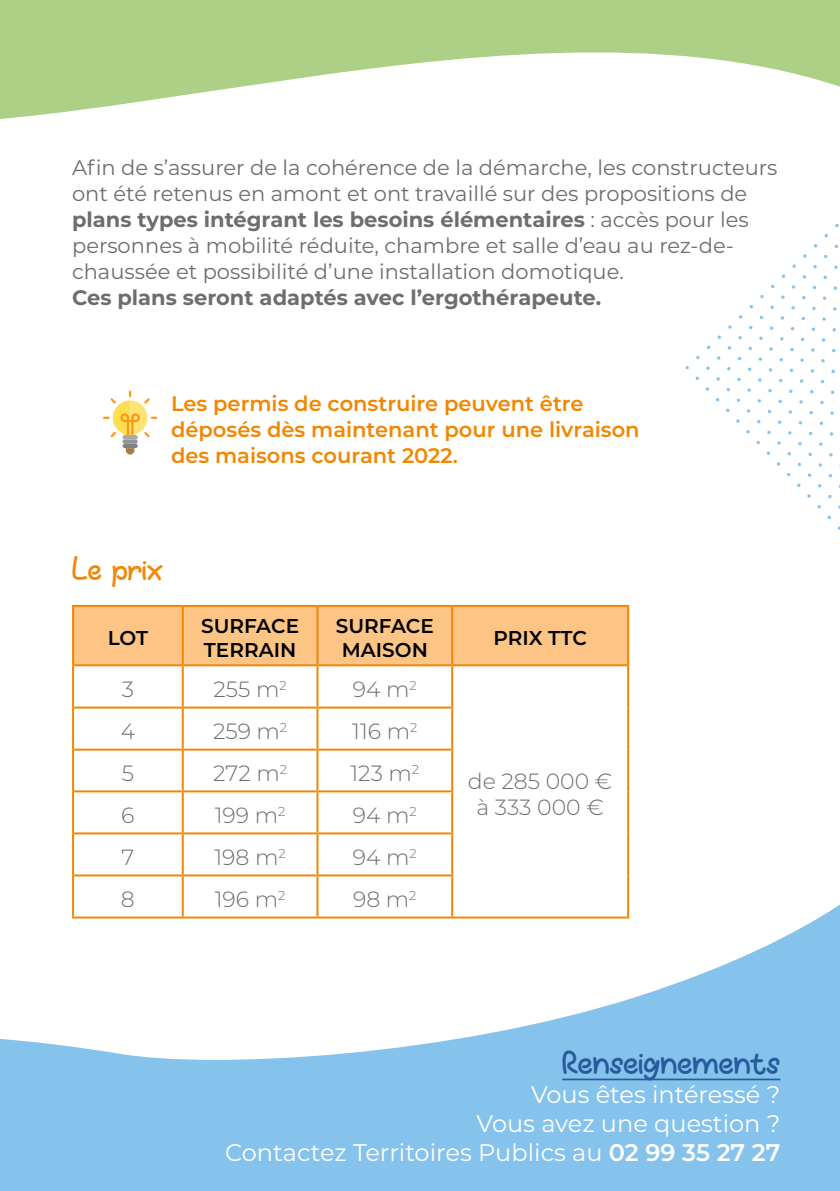
<style>
.page{position:relative;width:840px;height:1191px;background:#fff}
.page>*{position:absolute;margin:0;border:0;box-sizing:border-box;transform-origin:0 0}
.t1{font:34px "Funkids";color:#275b9b}
.t2{font:32px "Funkids";color:#f18703}
.t3{font:24px/28.8px "Montserrat";color:#fff;text-align:right}
.t4{font:300 22px/26.4px "Montserrat";color:#6e6d6d;text-align:center}
.t5{font:300 22px "Montserrat";color:#6f6e6d}
.t6{font:21px/26px "Montserrat";color:#6d6d6c}
.t7{font:600 21px/26px "Montserrat";color:#f18700}
.t8{font:700 21px "Montserrat";color:#6d6d6c}
.t9{font:600 20px/24px "Montserrat";color:#000}
.s1{font-weight:700}
.s2{color:#6e6d6d}
.s3{font-weight:600}
</style>
<div class="page">
<svg style="left:814px;top:244px;width:3px;height:4px"></svg>
<svg style="left:803px;top:254px;width:3px;height:4px"></svg>
<svg style="left:823px;top:296px;width:3px;height:4px"></svg>
<svg style="left:833px;top:307px;width:3px;height:4px"></svg>
<svg style="left:792px;top:285px;width:3px;height:4px"></svg>
<svg style="left:822px;top:338px;width:3px;height:4px"></svg>
<svg style="left:811px;top:348px;width:3px;height:4px"></svg>
<svg style="left:770px;top:326px;width:3px;height:4px"></svg>
<svg style="left:739px;top:315px;width:3px;height:4px"></svg>
<svg style="left:800px;top:379px;width:3px;height:4px"></svg>
<svg style="left:769px;top:368px;width:3px;height:4px"></svg>
<svg style="left:758px;top:378px;width:3px;height:4px"></svg>
<svg style="left:706px;top:345px;width:4px;height:4px"></svg>
<svg style="left:717px;top:356px;width:3px;height:4px"></svg>
<svg style="left:778px;top:420px;width:3px;height:4px"></svg>
<svg style="left:788px;top:431px;width:3px;height:4px"></svg>
<svg style="left:736px;top:398px;width:4px;height:4px"></svg>
<svg style="left:747px;top:409px;width:3px;height:4px"></svg>
<svg style="left:808px;top:473px;width:3px;height:4px"></svg>
<svg style="left:818px;top:484px;width:3px;height:4px"></svg>
<svg style="left:705px;top:387px;width:4px;height:4px"></svg>
<svg style="left:777px;top:462px;width:3px;height:4px"></svg>
<svg style="left:0;top:0;width:839px;height:119px;fill:#acd085"></svg>
<svg style="left:0;top:864px;width:839px;height:327px;fill:#86c3ec"></svg>
<hr style="left:562px;top:1078px;width:218px;height:2px;background:#275b9b">
<div style="left:74px;top:607px;width:552px;height:57px;background:#fcc586"></div>
<hr style="left:182px;top:607px;width:2px;height:57px;background:#f18606">
<hr style="left:316px;top:607px;width:2px;height:57px;background:#f18606">
<hr style="left:451px;top:607px;width:2px;height:57px;background:#f18606">
<hr style="left:74px;top:664px;width:109px;height:2px;background:#f18606">
<hr style="left:183px;top:664px;width:134px;height:2px;background:#f18606">
<hr style="left:182px;top:666px;width:2px;height:40px;background:#f18606">
<hr style="left:317px;top:664px;width:135px;height:2px;background:#f18606">
<hr style="left:316px;top:666px;width:2px;height:40px;background:#f18606">
<hr style="left:452px;top:664px;width:174px;height:2px;background:#f18606">
<hr style="left:451px;top:666px;width:2px;height:40px;background:#f18606">
<hr style="left:74px;top:706px;width:109px;height:2px;background:#f18606">
<hr style="left:183px;top:706px;width:134px;height:2px;background:#f18606">
<hr style="left:182px;top:708px;width:2px;height:40px;background:#f18606">
<hr style="left:317px;top:706px;width:136px;height:2px;background:#f18606">
<hr style="left:316px;top:708px;width:2px;height:40px;background:#f18606">
<hr style="left:451px;top:708px;width:2px;height:40px;background:#f18606">
<hr style="left:74px;top:748px;width:109px;height:2px;background:#f18606">
<hr style="left:183px;top:748px;width:134px;height:2px;background:#f18606">
<hr style="left:182px;top:750px;width:2px;height:40px;background:#f18606">
<hr style="left:317px;top:748px;width:136px;height:2px;background:#f18606">
<hr style="left:316px;top:750px;width:2px;height:40px;background:#f18606">
<hr style="left:451px;top:750px;width:2px;height:40px;background:#f18606">
<hr style="left:74px;top:790px;width:109px;height:2px;background:#f18606">
<hr style="left:183px;top:790px;width:134px;height:2px;background:#f18606">
<hr style="left:182px;top:792px;width:2px;height:40px;background:#f18606">
<hr style="left:317px;top:790px;width:136px;height:2px;background:#f18606">
<hr style="left:316px;top:792px;width:2px;height:40px;background:#f18606">
<hr style="left:451px;top:792px;width:2px;height:40px;background:#f18606">
<hr style="left:74px;top:832px;width:109px;height:2px;background:#f18606">
<hr style="left:183px;top:832px;width:134px;height:2px;background:#f18606">
<hr style="left:182px;top:834px;width:2px;height:40px;background:#f18606">
<hr style="left:317px;top:832px;width:136px;height:2px;background:#f18606">
<hr style="left:316px;top:834px;width:2px;height:40px;background:#f18606">
<hr style="left:451px;top:834px;width:2px;height:40px;background:#f18606">
<hr style="left:74px;top:874px;width:109px;height:2px;background:#f18606">
<hr style="left:183px;top:874px;width:134px;height:2px;background:#f18606">
<hr style="left:182px;top:876px;width:2px;height:40px;background:#f18606">
<hr style="left:317px;top:874px;width:136px;height:2px;background:#f18606">
<hr style="left:316px;top:876px;width:2px;height:40px;background:#f18606">
<hr style="left:451px;top:876px;width:2px;height:40px;background:#f18606">
<hr style="left:72px;top:605px;width:111px;height:2px;background:#f18700">
<hr style="left:72px;top:607px;width:2px;height:58px;background:#f18700">
<hr style="left:183px;top:605px;width:134px;height:2px;background:#f18700">
<hr style="left:317px;top:605px;width:135px;height:2px;background:#f18700">
<hr style="left:452px;top:605px;width:176px;height:2px;background:#f18700">
<hr style="left:626px;top:607px;width:2px;height:58px;background:#f18700">
<hr style="left:72px;top:665px;width:2px;height:42px;background:#f18700">
<hr style="left:626px;top:665px;width:2px;height:42px;background:#f18700">
<hr style="left:626px;top:707px;width:2px;height:42px;background:#f18700">
<hr style="left:626px;top:749px;width:2px;height:42px;background:#f18700">
<hr style="left:626px;top:791px;width:2px;height:42px;background:#f18700">
<hr style="left:626px;top:833px;width:2px;height:42px;background:#f18700">
<hr style="left:626px;top:875px;width:2px;height:41px;background:#f18700">
<hr style="left:452px;top:916px;width:176px;height:2px;background:#f18700">
<hr style="left:72px;top:707px;width:2px;height:42px;background:#f18700">
<hr style="left:72px;top:749px;width:2px;height:42px;background:#f18700">
<hr style="left:72px;top:791px;width:2px;height:42px;background:#f18700">
<hr style="left:72px;top:833px;width:2px;height:42px;background:#f18700">
<hr style="left:72px;top:875px;width:2px;height:41px;background:#f18700">
<hr style="left:72px;top:916px;width:111px;height:2px;background:#f18700">
<hr style="left:183px;top:916px;width:134px;height:2px;background:#f18700">
<hr style="left:317px;top:916px;width:135px;height:2px;background:#f18700">
<div style="left:122px;top:439px;width:16px;height:5px;background:#919496;border-radius:2px"></div>
<hr style="left:122px;top:444px;width:16px;height:4px;background:#808085;border-radius:2px">
<svg style="left:126px;top:448px;width:8px;height:6px"></svg>
<hr style="left:122px;top:435px;width:16px;height:4px;background:#a6a8ab;border-radius:2px">
<svg style="left:103px;top:391px;width:54px;height:46px"></svg>
<p class="t6" style="left:72px;top:154px;width:706px">Afin de s’assurer de la cohérence de la démarche, les constructeurs ont été retenus en amont et ont travaillé sur des propositions de <span class="s1">plans types intégrant les besoins élémentaires</span> : accès pour les personnes à mobilité réduite, chambre et salle d’eau au rez-de&shy;chaussée et possibilité d’une installation domotique.</p>
<p class="t8" style="left:72px;top:283px;width:530px">Ces plans seront adaptés avec l’ergothérapeute.</p>
<p class="t7" style="left:171px;top:390px;width:470px">Les permis de construire peuvent être déposés dès maintenant pour une livraison des maisons courant 2022.</p>
<h2 class="t2" style="left:72px;top:550px;width:93px">Le prix</h2>
<p class="t9" style="left:108px;top:625px;width:42px">LOT</p>
<p class="t9" style="left:201px;top:613px;width:99px">SURFACE<br>TERRAIN</p>
<p class="t9" style="left:335px;top:613px;width:99px">SURFACE<br>MAISON</p>
<p class="t9" style="left:493px;top:625px;width:95px">PRIX TTC</p>
<p class="t4" style="left:122px;top:675px;width:14px">3</p>
<p class="t4" style="left:213px;top:675px;width:75px">255 m<sup>2</sup></p>
<p class="t4" style="left:353px;top:675px;width:65px">94 m<sup>2</sup></p>
<p class="t4" style="left:121px;top:717px;width:16px">4</p>
<p class="t4" style="left:213px;top:717px;width:76px">259 m<sup>2</sup></p>
<p class="t4" style="left:352px;top:717px;width:66px">116 m<sup>2</sup></p>
<p class="t4" style="left:122px;top:759px;width:14px">5</p>
<p class="t4" style="left:213px;top:759px;width:75px">272 m<sup>2</sup></p>
<p class="t4" style="left:350px;top:759px;width:70px">123 m<sup>2</sup></p>
<p class="t4" style="left:121px;top:801px;width:15px">6</p>
<p class="t5" style="left:215px;top:800px;width:72px">199 <span class="s2">m</span><sup>2</sup></p>
<p class="t5" style="left:353px;top:800px;width:65px">94 <span class="s2">m</span><sup>2</sup></p>
<p class="t4" style="left:121px;top:843px;width:14px">7</p>
<p class="t4" style="left:214px;top:843px;width:73px">198 m<sup>2</sup></p>
<p class="t4" style="left:353px;top:843px;width:65px">94 m<sup>2</sup></p>
<p class="t4" style="left:121px;top:885px;width:15px">8</p>
<p class="t4" style="left:215px;top:885px;width:72px">196 m<sup>2</sup></p>
<p class="t4" style="left:353px;top:885px;width:65px">98 m<sup>2</sup></p>
<p class="t4" style="left:467px;top:767px;width:146px">de 285 000 € à 333 000 €</p>
<h1 class="t1" style="left:562px;top:1043px;width:219px">Renseignements</h1>
<p class="t3" style="left:225px;top:1079px;width:556px">Vous êtes intéressé ?<br>Vous avez une question ?<br>Contactez Territoires Publics au <span class="s3">02 99 35 27 27</span></p>
</div>
